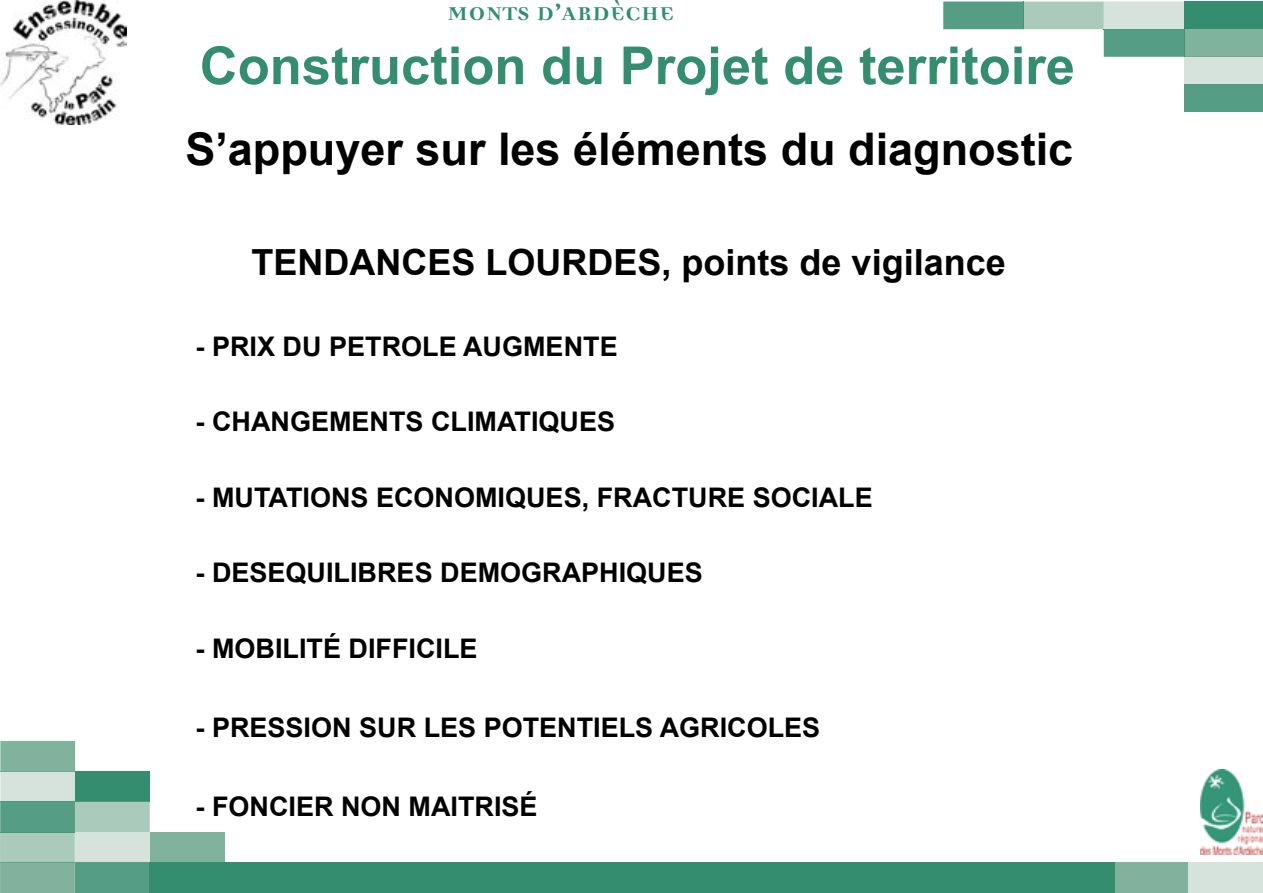
<style>
.page{position:relative;width:1263px;height:893px;background:#fff}
.page>*{position:absolute;margin:0;border:0;box-sizing:border-box;transform-origin:0 0}
.t1{font:700 52.5px "Arial";color:#338d6e}
.t2{font:700 45px "Arial";color:#000}
.t3{font:700 36px "Arial";color:#000}
.t4{font:700 30px "Democratica";color:#338d6f}
.t5{font:700 27px "Arial";color:#000}
</style>
<div class="page">
<div style="left:1184px;top:84px;width:79px;height:28px;background:#559d84"></div>
<hr style="left:1184px;top:84px;width:79px;height:1px;background:#4d997f">
<svg style="left:943px;top:1px;width:320px;height:83px"></svg>
<div style="left:1114px;top:863px;width:75px;height:30px;background:#80b29e"></div>
<div style="left:1189px;top:863px;width:74px;height:30px;background:#d5e3dc"></div>
<div style="left:150px;top:832px;width:74px;height:31px;background:#80b29e"></div>
<svg style="left:0;top:741px;width:150px;height:152px;background:#9bc3b4"></svg>
<div style="left:75px;top:863px;width:75px;height:30px;background:#559d84"></div>
<div style="left:149px;top:863px;width:75px;height:30px;background:#338d6e"></div>
<div style="left:224px;top:863px;width:890px;height:30px;background:#338d6e"></div>
<img style="left:0;top:0;width:127px;height:124px">
<img style="left:1200px;top:770px;width:63px;height:84px">
<p class="t4" style="left:447px;top:-2px;width:229px">MONTS D’ARDÈCHE</p>
<h1 class="t1" style="left:200px;top:36px;width:877px">Construction du Projet de territoire</h1>
<h2 class="t2" style="left:185px;top:123px;width:889px">S’appuyer sur les éléments du diagnostic</h2>
<h3 class="t3" style="left:252px;top:242px;width:756px">TENDANCES LOURDES, points de vigilance</h3>
<p class="t5" style="left:196px;top:331px;width:424px">- PRIX DU PETROLE AUGMENTE</p>
<p class="t5" style="left:196px;top:407px;width:421px">- CHANGEMENTS CLIMATIQUES</p>
<p class="t5" style="left:196px;top:482px;width:679px">- MUTATIONS ECONOMIQUES, FRACTURE SOCIALE</p>
<p class="t5" style="left:196px;top:558px;width:509px">- DESEQUILIBRES DEMOGRAPHIQUES</p>
<p class="t5" style="left:196px;top:633px;width:284px">- MOBILITÉ DIFFICILE</p>
<p class="t5" style="left:196px;top:713px;width:626px">- PRESSION SUR LES POTENTIELS AGRICOLES</p>
<p class="t5" style="left:196px;top:792px;width:344px">- FONCIER NON MAITRISÉ</p>
</div>
